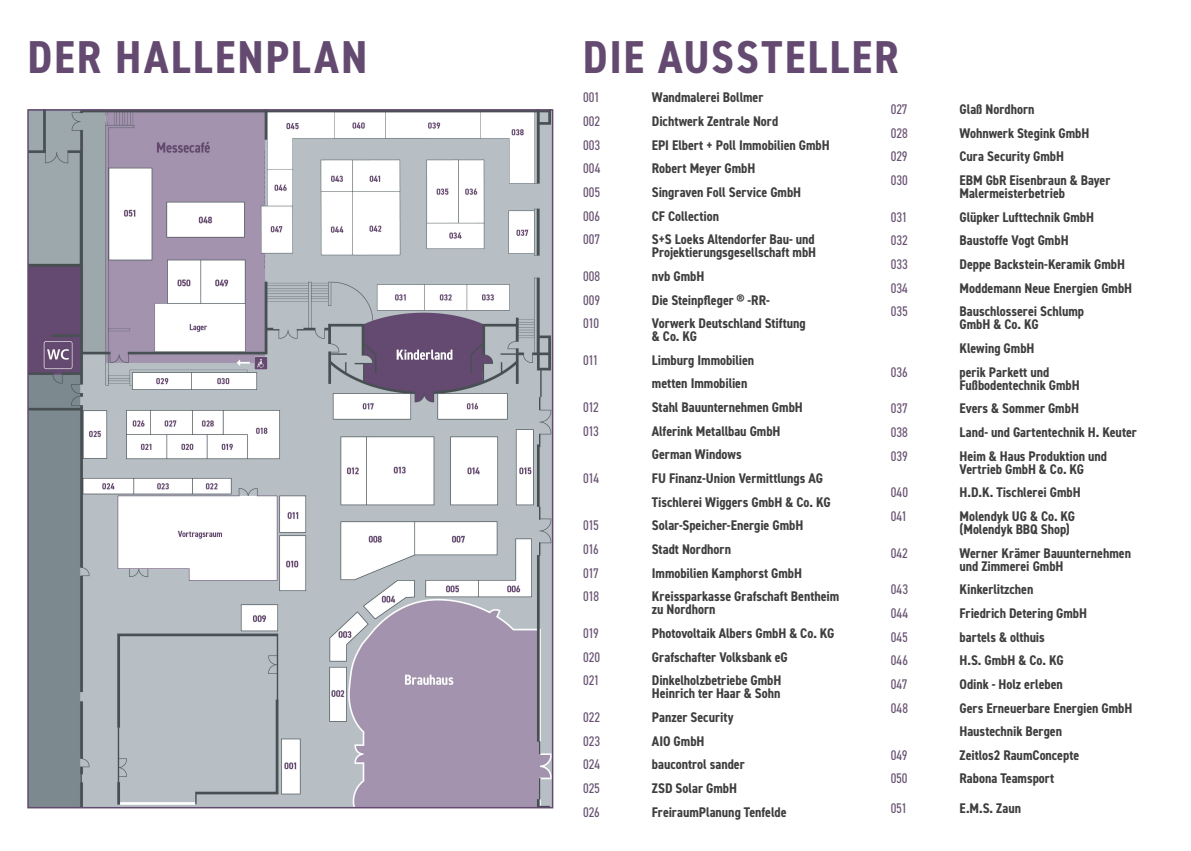
<style>
.page{position:relative;width:1191px;height:851px;background:#fff}
.page>*{position:absolute;margin:0;border:0;box-sizing:border-box;transform-origin:0 0}
.t1{font:700 condensed 46.2px "DIN2014";letter-spacing:.045em;color:#644a70}
.t2{font:700 condensed 14px/13px "DIN2014";letter-spacing:-.005em;color:#3e3e3f}
.t3{font:condensed 14px "DIN2014";letter-spacing:-.005em;color:#685372}
</style>
<div class="page">
<img style="left:30px;top:112px;width:520px;height:693px">
<p class="t1" style="left:27px;top:26px;width:341px">DER HALLENPLAN</p>
<p class="t1" style="left:583px;top:26px;width:317px">DIE AUSSTELLER</p>
<p class="t3" style="left:583px;top:88px;width:18px">001</p>
<p class="t2" style="left:652px;top:91px;width:113px">Wandmalerei Bollmer</p>
<p class="t3" style="left:583px;top:112px;width:19px">002</p>
<p class="t2" style="left:652px;top:114px;width:128px">Dichtwerk Zentrale Nord</p>
<p class="t3" style="left:583px;top:135px;width:19px">003</p>
<p class="t2" style="left:652px;top:138px;width:179px">EPI Elbert + Poll Immobilien GmbH</p>
<p class="t3" style="left:583px;top:159px;width:19px">004</p>
<p class="t2" style="left:652px;top:162px;width:105px">Robert Meyer GmbH</p>
<p class="t3" style="left:583px;top:183px;width:18px">005</p>
<p class="t2" style="left:652px;top:185px;width:151px">Singraven Foll Service GmbH</p>
<p class="t3" style="left:583px;top:206px;width:19px">006</p>
<p class="t2" style="left:652px;top:209px;width:69px">CF Collection</p>
<p class="t3" style="left:583px;top:230px;width:19px">007</p>
<p class="t2" style="left:652px;top:233px;width:166px">S+S Loeks Altendorfer Bau- und<br>Projektierungsgesellschaft mbH</p>
<p class="t3" style="left:583px;top:267px;width:19px">008</p>
<p class="t2" style="left:652px;top:269px;width:54px">nvb GmbH</p>
<p class="t3" style="left:583px;top:290px;width:19px">009</p>
<p class="t2" style="left:652px;top:293px;width:119px">Die Steinpfleger ® -RR-</p>
<p class="t3" style="left:583px;top:314px;width:17px">010</p>
<p class="t2" style="left:652px;top:316px;width:155px">Vorwerk Deutschland Stiftung &amp; Co. KG</p>
<p class="t3" style="left:583px;top:350px;width:17px">011</p>
<p class="t2" style="left:652px;top:353px;width:104px">Limburg Immobilien</p>
<p class="t2" style="left:652px;top:377px;width:97px">metten Immobilien</p>
<p class="t3" style="left:583px;top:398px;width:17px">012</p>
<p class="t2" style="left:652px;top:400px;width:152px">Stahl Bauunternehmen GmbH</p>
<p class="t3" style="left:583px;top:421px;width:17px">013</p>
<p class="t2" style="left:652px;top:424px;width:130px">Alferink Metallbau GmbH</p>
<p class="t2" style="left:652px;top:448px;width:91px">German Windows</p>
<p class="t3" style="left:583px;top:469px;width:18px">014</p>
<p class="t2" style="left:652px;top:471px;width:173px">FU Finanz-Union Vermittlungs AG</p>
<p class="t2" style="left:652px;top:495px;width:180px">Tischlerei Wiggers GmbH &amp; Co. KG</p>
<p class="t3" style="left:583px;top:516px;width:17px">015</p>
<p class="t2" style="left:652px;top:519px;width:153px">Solar-Speicher-Energie GmbH</p>
<p class="t3" style="left:583px;top:540px;width:17px">016</p>
<p class="t2" style="left:652px;top:542px;width:81px">Stadt Nordhorn</p>
<p class="t3" style="left:583px;top:563px;width:17px">017</p>
<p class="t2" style="left:652px;top:566px;width:152px">Immobilien Kamphorst GmbH</p>
<p class="t3" style="left:583px;top:587px;width:17px">018</p>
<p class="t2" style="left:652px;top:589px;width:189px">Kreissparkasse Grafschaft Bentheim zu Nordhorn</p>
<p class="t3" style="left:583px;top:623px;width:17px">019</p>
<p class="t2" style="left:652px;top:626px;width:184px">Photovoltaik Albers GmbH &amp; Co. KG</p>
<p class="t3" style="left:583px;top:647px;width:18px">020</p>
<p class="t2" style="left:652px;top:650px;width:137px">Grafschafter Volksbank eG</p>
<p class="t3" style="left:583px;top:671px;width:18px">021</p>
<p class="t2" style="left:652px;top:673px;width:131px">Dinkelholzbetriebe GmbH<br>Heinrich ter Haar &amp; Sohn</p>
<p class="t3" style="left:583px;top:707px;width:18px">022</p>
<p class="t2" style="left:652px;top:710px;width:83px">Panzer Security</p>
<p class="t3" style="left:583px;top:731px;width:18px">023</p>
<p class="t2" style="left:652px;top:734px;width:54px">AIO GmbH</p>
<p class="t3" style="left:583px;top:755px;width:18px">024</p>
<p class="t2" style="left:652px;top:757px;width:94px">baucontrol sander</p>
<p class="t3" style="left:583px;top:778px;width:18px">025</p>
<p class="t2" style="left:652px;top:781px;width:87px">ZSD Solar GmbH</p>
<p class="t3" style="left:583px;top:802px;width:18px">026</p>
<p class="t2" style="left:652px;top:805px;width:136px">FreiraumPlanung Tenfelde</p>
<p class="t3" style="left:890px;top:100px;width:18px">027</p>
<p class="t2" style="left:959px;top:103px;width:77px">Glaß Nordhorn</p>
<p class="t3" style="left:890px;top:124px;width:18px">028</p>
<p class="t2" style="left:959px;top:126px;width:131px">Wohnwerk Stegink GmbH</p>
<p class="t3" style="left:890px;top:147px;width:18px">029</p>
<p class="t2" style="left:959px;top:150px;width:106px">Cura Security GmbH</p>
<p class="t3" style="left:890px;top:171px;width:19px">030</p>
<p class="t2" style="left:959px;top:173px;width:152px">EBM GbR Eisenbraun &amp; Bayer<br>Malermeisterbetrieb</p>
<p class="t3" style="left:890px;top:207px;width:18px">031</p>
<p class="t2" style="left:959px;top:210px;width:136px">Glüpker Lufttechnik GmbH</p>
<p class="t3" style="left:890px;top:231px;width:18px">032</p>
<p class="t2" style="left:959px;top:234px;width:111px">Baustoffe Vogt GmbH</p>
<p class="t3" style="left:890px;top:255px;width:19px">033</p>
<p class="t2" style="left:959px;top:257px;width:167px">Deppe Backstein-Keramik GmbH</p>
<p class="t3" style="left:890px;top:278px;width:19px">034</p>
<p class="t2" style="left:959px;top:281px;width:174px">Moddemann Neue Energien GmbH</p>
<p class="t3" style="left:890px;top:302px;width:18px">035</p>
<p class="t2" style="left:959px;top:305px;width:126px">Bauschlosserei Schlump<br>GmbH &amp; Co. KG</p>
<p class="t2" style="left:959px;top:341px;width:76px">Klewing GmbH</p>
<p class="t3" style="left:890px;top:362px;width:19px">036</p>
<p class="t2" style="left:959px;top:365px;width:122px">perik Parkett und<br>Fußbodentechnik GmbH</p>
<p class="t3" style="left:890px;top:399px;width:18px">037</p>
<p class="t2" style="left:959px;top:402px;width:121px">Evers &amp; Sommer GmbH</p>
<p class="t3" style="left:890px;top:423px;width:19px">038</p>
<p class="t2" style="left:959px;top:425px;width:179px">Land- und Gartentechnik H. Keuter</p>
<p class="t3" style="left:890px;top:446px;width:18px">039</p>
<p class="t2" style="left:959px;top:449px;width:149px">Heim &amp; Haus Produktion und<br>Vertrieb GmbH &amp; Co. KG</p>
<p class="t3" style="left:890px;top:483px;width:19px">040</p>
<p class="t2" style="left:959px;top:485px;width:123px">H.D.K. Tischlerei GmbH</p>
<p class="t3" style="left:890px;top:506px;width:18px">041</p>
<p class="t2" style="left:959px;top:509px;width:117px">Molendyk UG &amp; Co. KG (Molendyk BBQ Shop)</p>
<p class="t3" style="left:890px;top:543px;width:19px">042</p>
<p class="t2" style="left:959px;top:546px;width:173px">Werner Krämer Bauunternehmen und Zimmerei GmbH</p>
<p class="t3" style="left:890px;top:580px;width:19px">043</p>
<p class="t2" style="left:959px;top:582px;width:75px">Kinkerlitzchen</p>
<p class="t3" style="left:890px;top:603px;width:19px">044</p>
<p class="t2" style="left:959px;top:606px;width:129px">Friedrich Detering GmbH</p>
<p class="t3" style="left:890px;top:627px;width:19px">045</p>
<p class="t2" style="left:959px;top:630px;width:87px">bartels &amp; olthuis</p>
<p class="t3" style="left:890px;top:651px;width:19px">046</p>
<p class="t2" style="left:959px;top:653px;width:106px">H.S. GmbH &amp; Co. KG</p>
<p class="t3" style="left:890px;top:674px;width:18px">047</p>
<p class="t2" style="left:959px;top:677px;width:105px">Odink - Holz erleben</p>
<p class="t3" style="left:890px;top:698px;width:19px">048</p>
<p class="t2" style="left:959px;top:701px;width:174px">Gers Erneuerbare Energien GmbH</p>
<p class="t2" style="left:959px;top:724px;width:104px">Haustechnik Bergen</p>
<p class="t3" style="left:890px;top:745px;width:18px">049</p>
<p class="t2" style="left:959px;top:748px;width:121px">Zeitlos2 RaumConcepte</p>
<p class="t3" style="left:890px;top:769px;width:18px">050</p>
<p class="t2" style="left:959px;top:771px;width:96px">Rabona Teamsport</p>
<p class="t3" style="left:890px;top:799px;width:18px">051</p>
<p class="t2" style="left:959px;top:801px;width:63px">E.M.S. Zaun</p>
</div>
